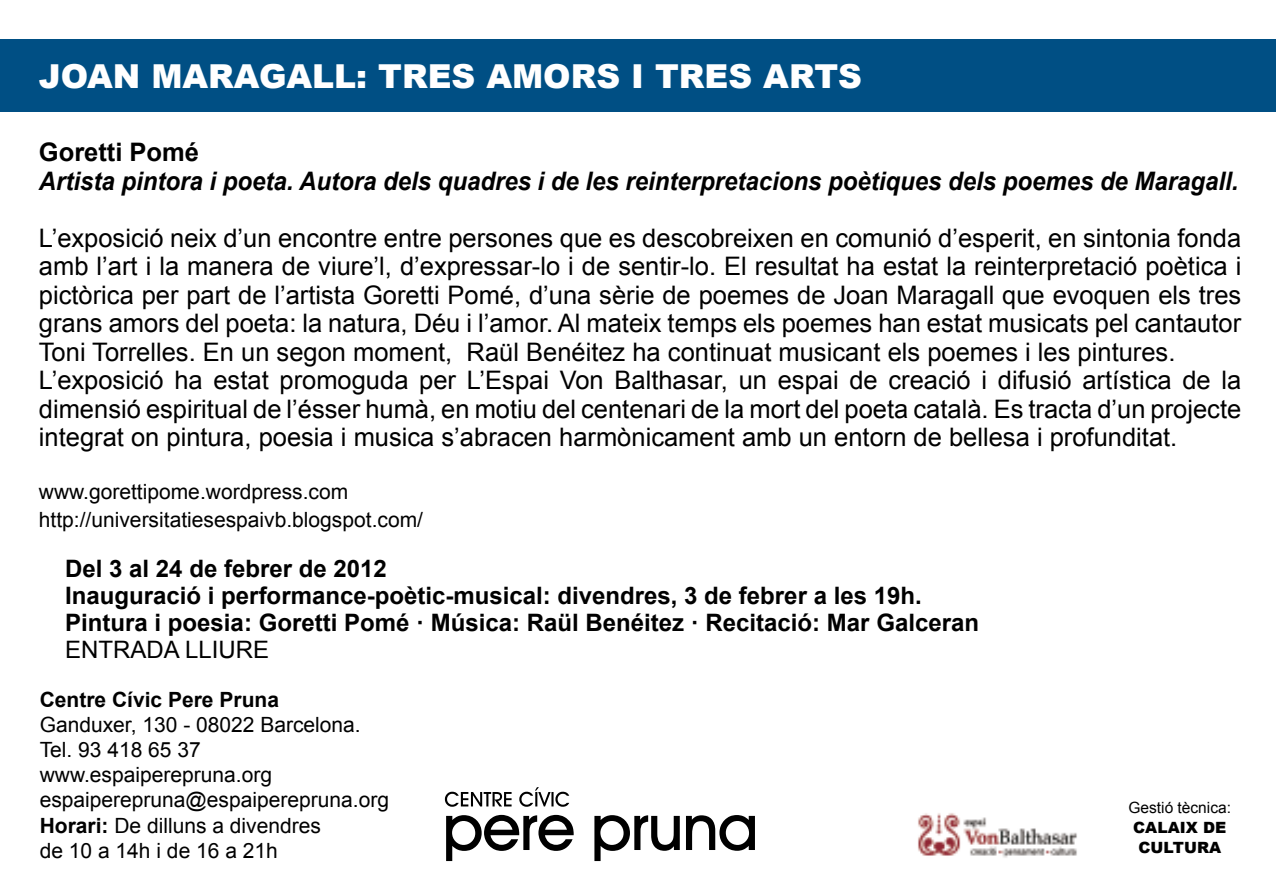
<style>
.page{position:relative;width:1276px;height:893px;background:#fff}
.page>*{position:absolute;margin:0;border:0;box-sizing:border-box;transform-origin:0 0}
.t1{font:900 33px "Arial";color:#fff}
.t2{font:25.5px/28.5px "Arial";color:#000}
.t3{font:italic 700 25.5px "Arial";color:#000;scale:.94 1}
.t4{font:700 25.5px "Arial";color:#000}
.t5{font:700 24px/27px "Arial";color:#000}
.t6{font:24px "Arial";color:#000}
.t7{font:21px/25.2px "Arial";color:#000}
.t8{font:700 21px "Arial";color:#000}
.t9{font:900 15.6px/19.8px "Arial";color:#000;text-align:center}
.t10{font:15.6px "Arial";color:#000}
.s1{font-weight:700}
</style>
<div class="page">
<svg style="left:445px;top:787px;width:124px;height:20px"></svg>
<svg style="left:446px;top:815px;width:309px;height:46px"></svg>
<div style="left:0;top:39px;width:1275px;height:73px;background:#004f84"></div>
<img style="left:918px;top:813px;width:159px;height:45px">
<p class="t1" style="left:39px;top:52px;width:824px">JOAN MARAGALL: TRES AMORS I TRES ARTS</p>
<p class="t4" style="left:39px;top:138px;width:162px">Goretti Pomé</p>
<p class="t3" style="left:39px;top:166px;width:1277px">Artista pintora i poeta. Autora dels quadres i de les reinterpretacions poètiques dels poemes de Maragall.</p>
<p class="t2" style="left:39px;top:223px;width:1204px">L’exposició neix d’un encontre entre persones que es descobreixen en comunió d’esperit, en sintonia fonda amb l’art i la manera de viure’l, d’expressar--lo i de sentir--lo. El resultat ha estat la reinterpretació poètica i pictòrica per part de l’artista Goretti Pomé, d’una sèrie de poemes de Joan Maragall que evoquen els tres grans amors del poeta: la natura, Déu i l’amor. Al mateix temps els poemes han estat musicats pel cantautor Toni Torrelles. En un segon moment, Raül Benéitez ha continuat musicant els poemes i les pintures.<br>L’exposició ha estat promoguda per L’Espai Von Balthasar, un espai de creació i difusió artística de la dimensió espiritual de l’ésser humà, en motiu del centenari de la mort del poeta català. Es tracta d’un projecte integrat on pintura, poesia i musica s’abracen harmònicament amb un entorn de bellesa i profunditat.</p>
<p class="t7" style="left:39px;top:477px;width:386px;line-height:28.5px">www.gorettipome.wordpress.com http://universitatiesespaivb.blogspot.com/</p>
<p class="t5" style="left:65px;top:555px;width:915px">Del 3 al 24 de febrer de 2012<br>Inauguració i performance--poètic--musical: divendres, 3 de febrer a les 19h.<br>Pintura i poesia: Goretti Pomé · Música: Raül Benéitez · Recitació: Mar Galceran</p>
<p class="t6" style="left:65px;top:636px;width:206px">ENTRADA LLIURE</p>
<p class="t8" style="left:40px;top:687px;width:241px">Centre Cívic Pere Pruna</p>
<p class="t7" style="left:40px;top:712px;width:351px">Ganduxer, 130 -- 08022 Barcelona.<br>Tel. 93 418 65 37 www.espaiperepruna.org espaiperepruna@espaiperepruna.org<br><span class="s1">Horari:</span> De dilluns a divendres<br>de 10 a 14h i de 16 a 21h</p>
<p class="t10" style="left:1128px;top:799px;width:104px">Gestió tècnica:</p>
<p class="t9" style="left:1133px;top:817px;width:95px">CALAIX DE<br>CULTURA</p>
</div>
